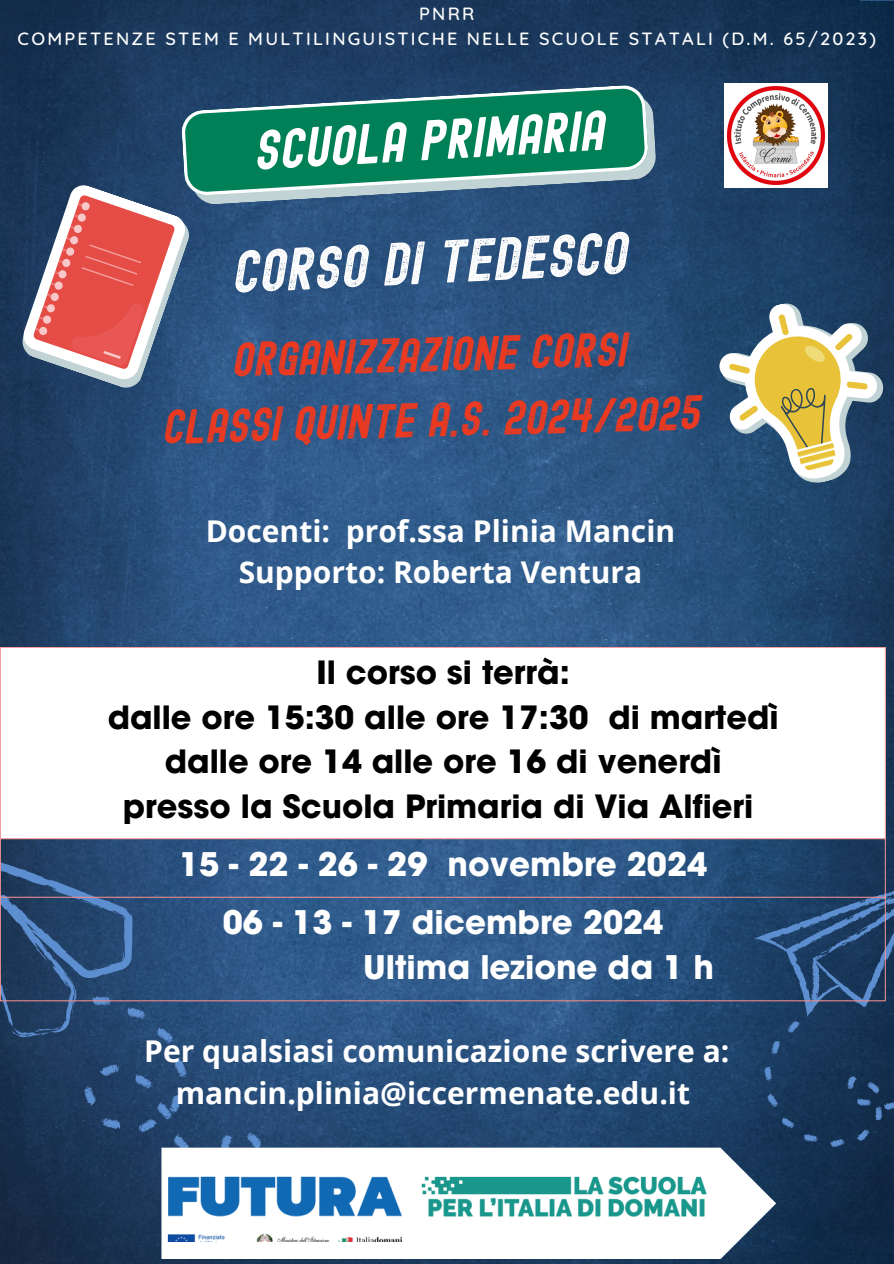
<style>
.page{position:relative;width:894px;height:1264px;background:#fff}
.page>*{position:absolute;margin:0;border:0;box-sizing:border-box;transform-origin:0 0}
.t1{font:italic 58.65px "Edmund Texture";color:#fff}
.t2{font:italic 55.05px "Edmund";color:#fff}
.t3{font:italic 47.1px/65.2px "Edmund Texture";color:#ef391f;text-align:center}
.t4{font:700 32.55px "ITC Avant Garde Pro";color:#fff}
.t5{font:700 31.95px "ITC Avant Garde Pro";color:#000}
.t6{font:700 30px/41.7px "Open Sans";color:#fff;text-align:center}
.t7{font:500 18px "Quicksand";letter-spacing:.125em;color:#fff}
</style>
<div class="page">
<img style="left:0;top:0;width:893px;height:1263px">
<svg style="left:193px;top:94px;width:463px;height:111px;background:#496b8d"></svg>
<svg style="left:181px;top:85px;width:467px;height:110px;background:#23836e"></svg>
<svg style="left:753px;top:882px;width:140px;height:151px;background:#26476f"></svg>
<svg style="left:770px;top:1040px;width:10px;height:14px"></svg>
<svg style="left:763px;top:1066px;width:9px;height:14px"></svg>
<svg style="left:766px;top:1093px;width:12px;height:14px"></svg>
<svg style="left:781px;top:1116px;width:13px;height:12px"></svg>
<svg style="left:803px;top:1133px;width:14px;height:9px"></svg>
<svg style="left:830px;top:1138px;width:14px;height:9px"></svg>
<svg style="left:856px;top:1128px;width:13px;height:13px"></svg>
<svg style="left:846px;top:1075px;width:47px;height:45px;background:#1e3b5f"></svg>
<svg style="left:0;top:847px;width:192px;height:306px;background:#274770"></svg>
<svg style="left:245px;top:1131px;width:18px;height:16px"></svg>
<svg style="left:219px;top:1133px;width:14px;height:14px"></svg>
<svg style="left:704px;top:284px;width:189px;height:217px;background:#6e7e7c"></svg>
<img style="left:724px;top:84px;width:103px;height:103px">
<svg style="left:161px;top:1147px;width:615px;height:112px"></svg>
<svg style="left:18px;top:181px;width:175px;height:211px;background:#9a6c7a"></svg>
<img style="left:163px;top:1174px;width:547px;height:67px">
<div style="left:0;top:647px;width:885px;height:192px;background:#fff"></div>
<hr style="left:0;top:647px;width:1px;height:353px;background:#f99">
<hr style="left:884px;top:647px;width:1px;height:353px;background:#f99">
<hr style="left:0;top:647px;width:885px;height:1px;background:#f99">
<hr style="left:0;top:838px;width:885px;height:1px;background:#f99">
<hr style="left:0;top:896px;width:885px;height:1px;background:#f99">
<hr style="left:0;top:1000px;width:885px;height:1px;background:#f99">
<p class="t7" style="left:419px;top:2px;width:57px">PNRR</p>
<h1 class="t7" style="left:18px;top:27px;width:859px">COMPETENZE STEM E MULTILINGUISTICHE NELLE SCUOLE STATALI (D.M. 65/2023)</h1>
<p class="t2" style="left:251px;top:125px;width:353px;rotate:-3deg">SCUOLA PRIMARIA</p>
<p class="t1" style="left:228px;top:238px;width:397px;rotate:-3deg">CORSO DI TEDESCO</p>
<p class="t3" style="left:157px;top:331px;width:540px;rotate:-2deg">Organizzazione corsi<br>Classi quinte A.S. 2024/2025</p>
<h1 class="t6" style="left:205px;top:509px;width:471px">Docenti: prof.ssa Plinia Mancin<br>Supporto: Roberta Ventura</h1>
<h2 class="t5" style="left:316px;top:660px;width:255px">Il corso si terrà:</h2>
<h3 class="t5" style="left:108px;top:705px;width:672px">dalle ore 15:30 alle ore 17:30 di martedì</h3>
<p class="t5" style="left:165px;top:749px;width:558px">dalle ore 14 alle ore 16 di venerdì</p>
<p class="t5" style="left:123px;top:794px;width:631px">presso la Scuola Primaria di Via Alfieri</p>
<p class="t4" style="left:179px;top:851px;width:529px">15 - 22 - 26 - 29 novembre 2024</p>
<p class="t4" style="left:223px;top:910px;width:442px">06 - 13 - 17 dicembre 2024</p>
<p class="t4" style="left:363px;top:955px;width:352px">Ultima lezione da 1 h</p>
<p class="t6" style="left:144px;top:1029px;width:586px">Per qualsiasi comunicazione scrivere a: mancin.plinia@iccermenate.edu.it</p>
</div>
